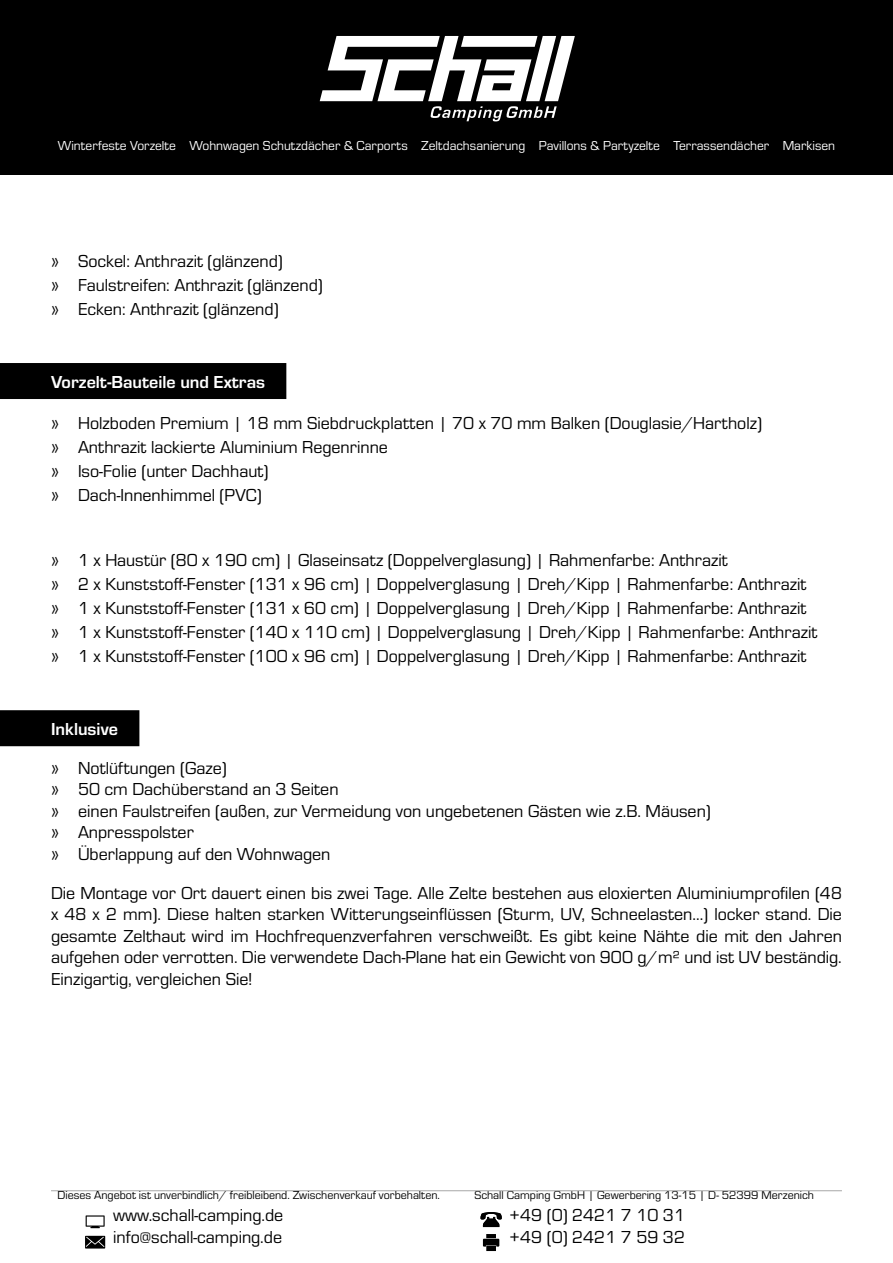
<style>
.page{position:relative;width:893px;height:1263px;background:#fff}
.page>*{position:absolute;margin:0;border:0;box-sizing:border-box;transform-origin:0 0}
.t1{font:18px/21.6px "Eurostile";color:#000}
.t2{font:700 18px "Eurostile";color:#fff}
.t3{font:13.5px "Eurostile";color:#fff}
.t4{font:12px "Eurostile";color:#000}
</style>
<div class="page">
<div style="left:0;top:0;width:893px;height:169px;background:#000"></div>
<hr style="left:0;top:171px;width:893px;height:4px;background:#000">
<hr style="left:51px;top:1190px;width:791px;height:1px;background:#a8a8a7">
<svg style="left:480px;top:1212px;width:22px;height:15px"></svg>
<svg style="left:483px;top:1234px;width:16px;height:17px"></svg>
<svg style="left:85px;top:1236px;width:20px;height:12px"></svg>
<svg style="left:86px;top:1215px;width:19px;height:13px"></svg>
<svg style="left:320px;top:36px;width:255px;height:85px"></svg>
<div style="left:0;top:363px;width:286px;height:36px;background:#000"></div>
<div style="left:0;top:710px;width:139px;height:36px;background:#000"></div>
<p class="t3" style="left:58px;top:137px;width:779px">Winterfeste Vorzelte Wohnwagen Schutzdächer &amp; Carports Zeltdachsanierung Pavillons &amp; Partyzelte Terrassendächer Markisen</p>
<p class="t1" style="left:51px;top:248px;width:273px;line-height:24px">» Sockel: Anthrazit (glänzend)<br>» Faulstreifen: Anthrazit (glänzend) » Ecken: Anthrazit (glänzend)</p>
<p class="t2" style="left:51px;top:369px;width:216px">Vorzelt-Bauteile und Extras</p>
<p class="t1" style="left:51px;top:410px;width:712px;line-height:24px">» Holzboden Premium | 18 mm Siebdruckplatten | 70 x 70 mm Balken (Douglasie/Hartholz) » Anthrazit lackierte Aluminium Regenrinne<br>» Iso-Folie (unter Dachhaut)<br>» Dach-Innenhimmel (PVC)</p>
<p class="t1" style="left:51px;top:547px;width:768px;line-height:24px">» 1 x Haustür (80 x 190 cm) | Glaseinsatz (Doppelverglasung) | Rahmenfarbe: Anthrazit<br>» 2 x Kunststoff-Fenster (131 x 96 cm) | Doppelverglasung | Dreh/Kipp | Rahmenfarbe: Anthrazit » 1 x Kunststoff-Fenster (131 x 60 cm) | Doppelverglasung | Dreh/Kipp | Rahmenfarbe: Anthrazit » 1 x Kunststoff-Fenster (140 x 110 cm) | Doppelverglasung | Dreh/Kipp | Rahmenfarbe: Anthrazit » 1 x Kunststoff-Fenster (100 x 96 cm) | Doppelverglasung | Dreh/Kipp | Rahmenfarbe: Anthrazit</p>
<p class="t2" style="left:51px;top:716px;width:69px">Inklusive</p>
<p class="t1" style="left:51px;top:756px;width:661px">» Notlüftungen (Gaze)<br>» 50 cm Dachüberstand an 3 Seiten<br>» einen Faulstreifen (außen, zur Vermeidung von ungebetenen Gästen wie z.B. Mäusen) » Anpresspolster<br>» Überlappung auf den Wohnwagen</p>
<p class="t1" style="left:51px;top:881px;width:792px;text-align:justify">Die Montage vor Ort dauert einen bis zwei Tage. Alle Zelte bestehen aus eloxierten Aluminiumprofilen (48 x 48 x 2 mm). Diese halten starken Witterungseinflüssen (Sturm, UV, Schneelasten...) locker stand. Die gesamte Zelthaut wird im Hochfrequenzverfahren verschweißt. Es gibt keine Nähte die mit den Jahren aufgehen oder verrotten. Die verwendete Dach-Plane hat ein Gewicht von 900 g/m² und ist UV beständig.<br>Einzigartig, vergleichen Sie!</p>
<p class="t4" style="left:58px;top:1187px;width:384px">Dieses Angebot ist unverbindlich/ freibleibend. Zwischenverkauf vorbehalten.</p>
<p class="t1" style="left:113px;top:1204px;width:172px">www.schall-camping.de info@schall-camping.de</p>
<p class="t4" style="left:474px;top:1187px;width:341px">Schall Camping GmbH | Gewerbering 13-15 | D- 52399 Merzenich</p>
<p class="t1" style="left:509px;top:1203px;width:177px">+49 (0) 2421 7 10 31 +49 (0) 2421 7 59 32</p>
</div>
